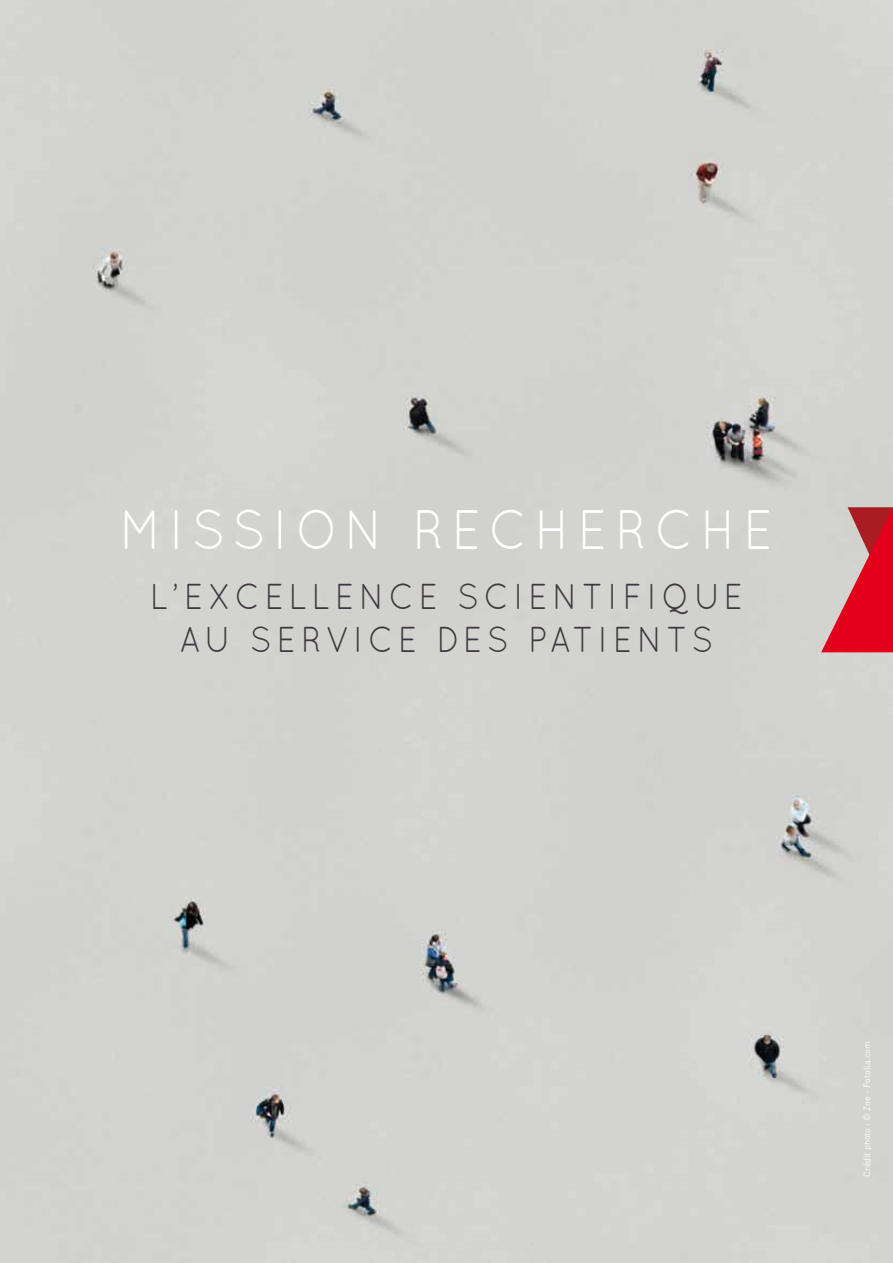
<style>
.page{position:relative;width:893px;height:1263px;background:#d3d4cf}
.page>*{position:absolute;margin:0;border:0;box-sizing:border-box;transform-origin:0 0}
.t1{font:55.5px "Quicksand";letter-spacing:.15em;color:#fff;scale:.9 1}
.t2{font:36px/43.5px "Quicksand";letter-spacing:.15em;color:#3f3741;text-align:center;scale:.9 1}
.t3{font:9px "DIN";color:#fff}
</style>
<div class="page">
<svg style="left:821px;top:507px;width:72px;height:145px;background:#d55864"></svg>
<h1 class="t1" style="left:120px;top:498px;width:728px">M ISSION RECHERCHE</h1>
<p class="t2" style="left:150px;top:574px;width:660px">L’EXCELLENCE SCIENTIFIQUE<br>AU SERVICE DES PATIENTS</p>
<p class="t3" style="left:861px;top:1177px;width:137px;rotate:-90deg">Crédit photo : © Zoe - Fotolia.com</p>
</div>
